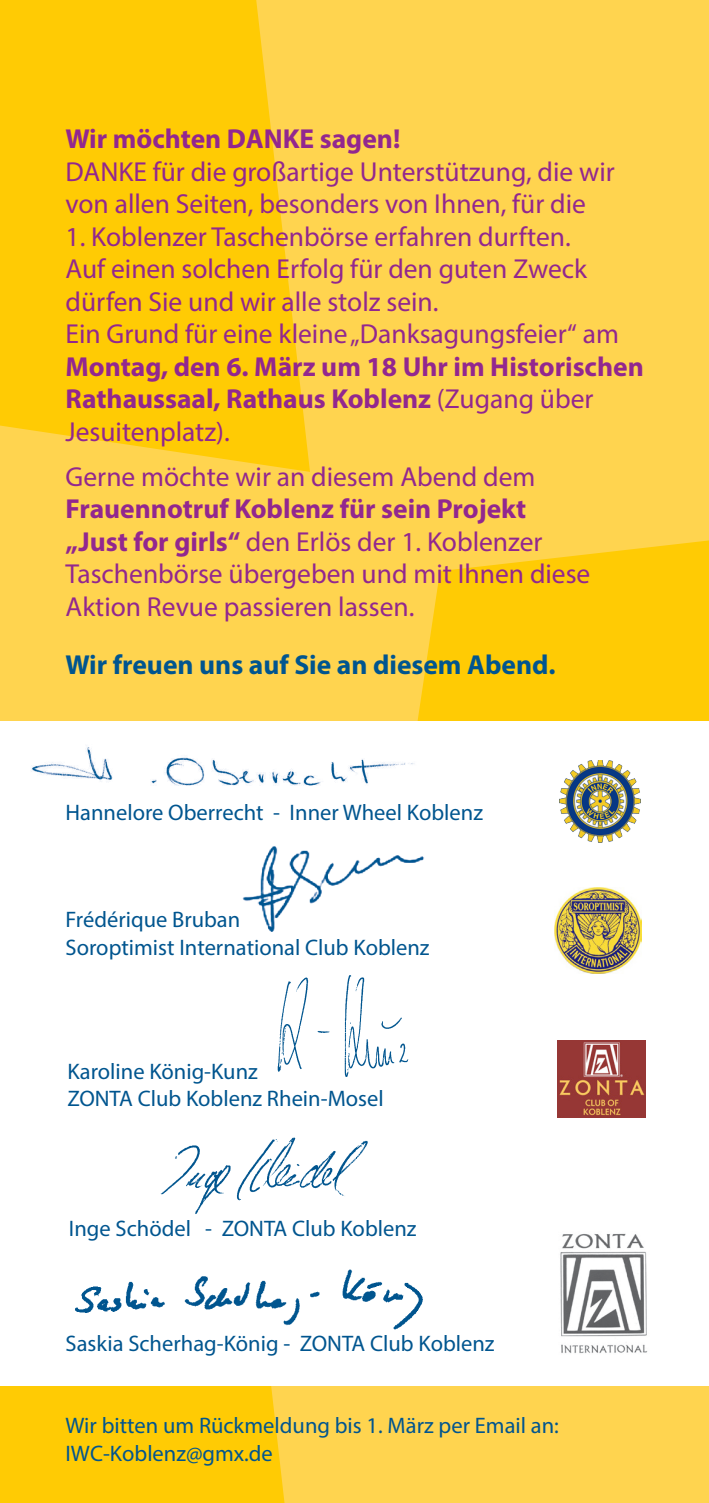
<style>
.page{position:relative;width:709px;height:1503px;background:#fff}
.page>*{position:absolute;margin:0;border:0;box-sizing:border-box;transform-origin:0 0}
.t1{font:27.5px/32.5px "Myriad Pro";color:#92278f}
.t2{font:700 27.5px/32.5px "Myriad Pro";color:#92278f}
.t3{font:700 27.5px "Myriad Pro";color:#00558f}
.t4{font:22.5px/27.5px "Myriad Pro";color:#00558f}
.s1{font-weight:400}
.s2{font-weight:700}
</style>
<div class="page">
<div style="left:0;top:0;width:709px;height:1502px;background:#ffcb04"></div>
<div style="left:251px;top:1385px;width:458px;height:117px;background:#ffd44f"></div>
<div style="left:256px;top:0;width:453px;height:570px;background:#ffd44f"></div>
<svg style="left:0;top:425px;width:451px;height:296px;background:#ffd349"></svg>
<div style="left:0;top:721px;width:709px;height:664px;background:#fff"></div>
<img style="left:277px;top:975px;width:132px;height:102px">
<img style="left:31px;top:747px;width:383px;height:39px">
<img style="left:242px;top:846px;width:182px;height:85px">
<img style="left:160px;top:1137px;width:208px;height:77px">
<img style="left:75px;top:1269px;width:348px;height:61px">
<img style="left:560px;top:1233px;width:88px;height:120px">
<img style="left:559px;top:760px;width:81px;height:82px">
<img style="left:555px;top:887px;width:86px;height:86px">
<img style="left:557px;top:1040px;width:88px;height:77px">
<p class="t2" style="left:66px;top:122px;width:336px">Wir möchten DANKE sagen!</p>
<p class="t1" style="left:66px;top:155px;width:550px">DANKE für die großartige Unterstützung, die wir von allen Seiten, besonders von Ihnen, für die</p>
<p class="t1" style="left:66px;top:220px;width:555px">1. Koblenzer Taschenbörse erfahren durften.<br>Auf einen solchen Erfolg für den guten Zweck dürfen Sie und wir alle stolz sein.<br>Ein Grund für eine kleine „Danksagungsfeier“ am</p>
<p class="t2" style="left:66px;top:349px;width:579px">Montag, den 6. März um 18 Uhr im Historischen<br>Rathaussaal, Rathaus Koblenz <span class="s1">(Zugang über<br>Jesuitenplatz).</span></p>
<p class="t1" style="left:66px;top:460px;width:471px">Gerne möchte wir an diesem Abend dem</p>
<p class="t1" style="left:66px;top:492px;width:526px"><span class="s2">Frauennotruf Koblenz für sein Projekt „Just for girls“</span> den Erlös der 1. Koblenzer Taschenbörse übergeben und mit Ihnen diese Aktion Revue passieren lassen.</p>
<p class="t3" style="left:66px;top:646px;width:491px">Wir freuen uns auf Sie an diesem Abend.</p>
<p class="t4" style="left:66px;top:798px;width:419px">Hannelore Oberrecht - Inner Wheel Koblenz</p>
<p class="t4" style="left:66px;top:905px;width:365px">Frédérique Bruban<br>Soroptimist International Club Koblenz</p>
<p class="t4" style="left:67px;top:1056px;width:318px">Karoline König-Kunz<br>ZONTA Club Koblenz Rhein-Mosel</p>
<p class="t4" style="left:69px;top:1214px;width:349px">Inge Schödel - ZONTA Club Koblenz</p>
<p class="t4" style="left:66px;top:1329px;width:430px">Saskia Scherhag-König - ZONTA Club Koblenz</p>
<p class="t4" style="left:66px;top:1411px;width:495px">Wir bitten um Rückmeldung bis 1. März per Email an:<br>IWC-Koblenz@gmx.de</p>
</div>
